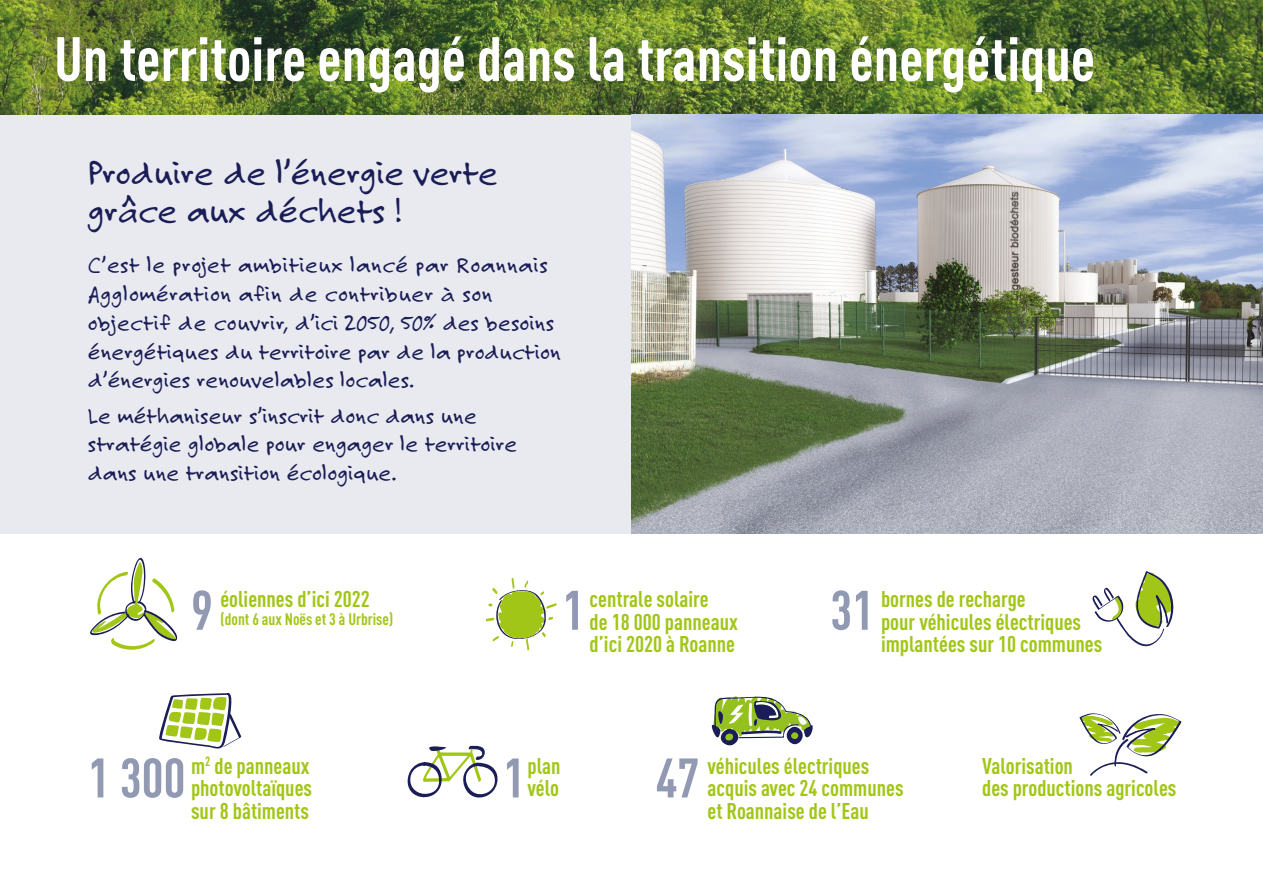
<style>
.page{position:relative;width:1263px;height:893px;background:#fff}
.page>*{position:absolute;margin:0;border:0;box-sizing:border-box;transform-origin:0 0}
.t1{font:700 61.5px "DIN Cond";color:#fff}
.t2{font:700 54.75px "DIN Cond";color:#9199b3}
.t3{font:37.5px/37.5px "Felt Tip Roman";color:#1a1d56}
.t4{font:24px/28.8px "Felt Tip Roman";letter-spacing:.01em;color:#1a1d56}
.t5{font:700 22.5px/22.5px "DIN Cond";color:#a2c617}
.t6{font:700 16.5px "DIN Cond";color:#a2c617}
</style>
<div class="page">
<img style="left:0;top:0;width:1263px;height:115px">
<div style="left:0;top:115px;width:631px;height:419px;background:#e9eaf0"></div>
<img style="left:631px;top:115px;width:632px;height:419px">
<svg style="left:90px;top:558px;width:87px;height:92px"></svg>
<svg style="left:485px;top:578px;width:72px;height:73px"></svg>
<svg style="left:407px;top:745px;width:91px;height:53px"></svg>
<svg style="left:1079px;top:713px;width:102px;height:63px"></svg>
<svg style="left:1092px;top:571px;width:82px;height:76px"></svg>
<svg style="left:159px;top:693px;width:82px;height:56px"></svg>
<svg style="left:711px;top:696px;width:102px;height:50px"></svg>
<h1 class="t1" style="left:54px;top:22px;width:1042px">Un territoire engagé dans la transition énergétique</h1>
<h3 class="t3" style="left:88px;top:154px;width:411px">Produire de l’énergie verte grâce aux déchets !</h3>
<p class="t4" style="left:88px;top:250px;width:474px">C’est le projet ambitieux lancé par Roannais Agglomération afin de contribuer à son objectif de couvrir, d’ici 2050, 50% des besoins énergétiques du territoire par de la production d’énergies renouvelables locales.</p>
<p class="t4" style="left:88px;top:401px;width:431px">Le méthaniseur s’inscrit donc dans une stratégie globale pour engager le territoire dans une transition écologique.</p>
<h2 class="t2" style="left:191px;top:577px;width:23px">9</h2>
<p class="t5" style="left:220px;top:587px;width:151px">éoliennes d’ici 2022</p>
<p class="t6" style="left:220px;top:609px;width:174px">(dont 6 aux Noës et 3 à Urbrise)</p>
<h2 class="t2" style="left:562px;top:577px;width:23px">1</h2>
<p class="t5" style="left:590px;top:587px;width:150px">centrale solaire<br>de 18 000 panneaux d’ici 2020 à Roanne</p>
<h2 class="t2" style="left:830px;top:577px;width:45px">31</h2>
<p class="t5" style="left:881px;top:587px;width:223px">bornes de recharge<br>pour véhicules électriques implantées sur 10 communes</p>
<p class="t5" style="left:191px;top:754px;width:123px;text-align:justify">m<sup>2</sup> de panneaux photovoltaïques sur 8 bâtiments</p>
<h2 class="t2" style="left:88px;top:745px;width:99px">1 300</h2>
<p class="t5" style="left:707px;top:754px;width:198px">véhicules électriques acquis avec 24 communes et Roannaise de l’Eau</p>
<p class="t5" style="left:528px;top:754px;width:35px">plan</p>
<h2 class="t2" style="left:503px;top:745px;width:23px">1</h2>
<h2 class="t2" style="left:656px;top:745px;width:45px">47</h2>
<p class="t5" style="left:528px;top:776px;width:33px">vélo</p>
<p class="t5" style="left:982px;top:754px;width:196px">Valorisation<br>des productions agricoles</p>
</div>
